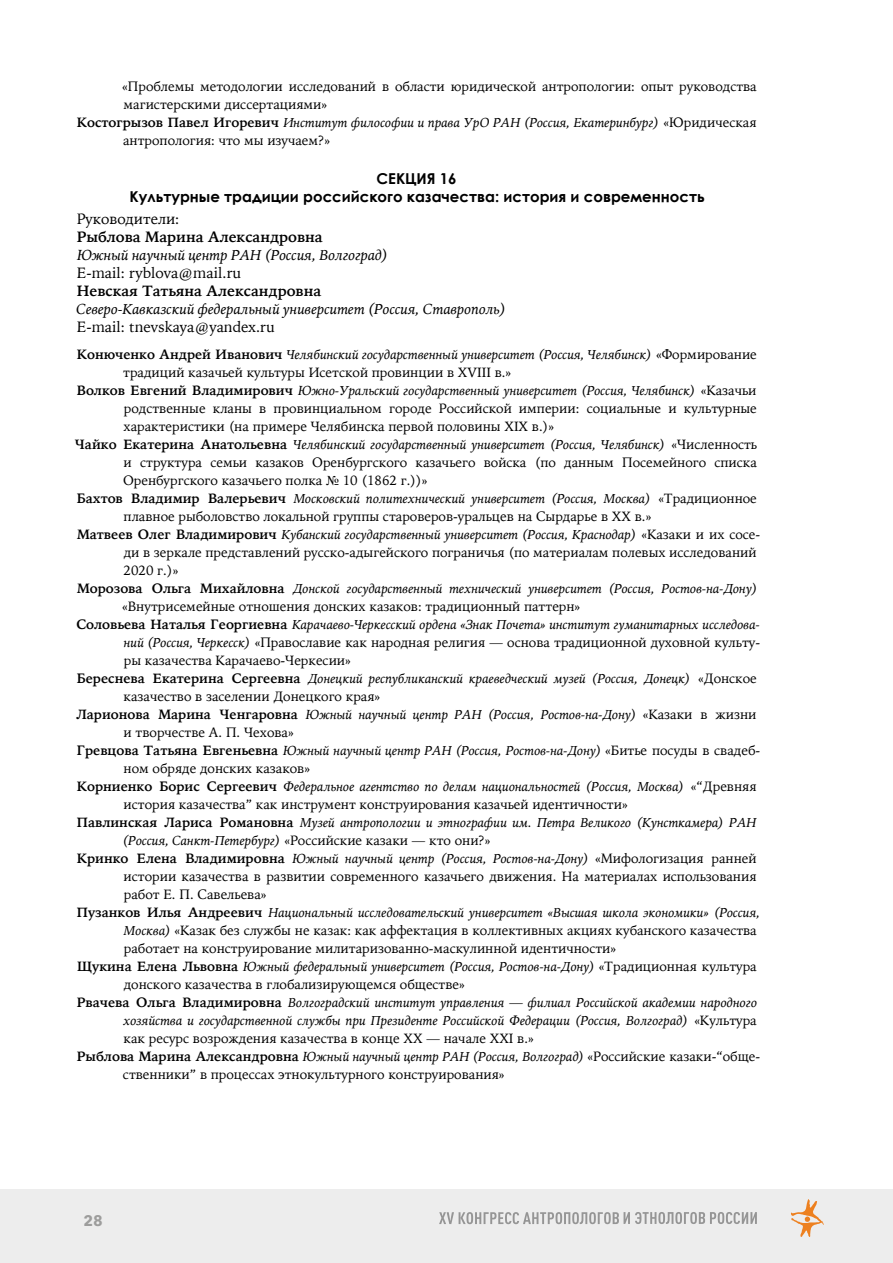
<style>
.page{position:relative;width:893px;height:1263px;background:#fff}
.page>*{position:absolute;margin:0;border:0;box-sizing:border-box;transform-origin:0 0}
.main_text_copy{font:italic 15px "Iowan Old Style";color:#000}
.sub-title_2{font:700 15px "Century Gothic";color:#000}
.main_text_copy-2{font:15px "Iowan Old Style";color:#000}
.main_text_copy-3{font:700 15px "Iowan Old Style";color:#000}
.t1{font:700 15px "Avenir Next";color:#9d9d9c}
.main_text{font:13.5px/18px "Iowan Old Style";color:#000}
.main_text-2{font:italic 13.5px/18px "Iowan Old Style";color:#000}
.s1{font-weight:700;font-style:normal}
.s2{font-style:normal}
.s3{font-weight:700}
.s4{font-style:italic}
.s5{font-family:"Times New Roman"}
</style>
<div class="page">
<div style="left:0;top:1190px;width:893px;height:73px;background:#ededed"></div>
<svg style="left:791px;top:1199px;width:33px;height:38px"></svg>
<svg style="left:439px;top:1212px;width:318px;height:12px"></svg>
<p class="main_text" style="left:122px;top:76px;width:636px">«Проблемы методологии исследований в области юридической антропологии: опыт руководства магистерскими диссертациями»</p>
<p class="main_text-2" style="left:123px;top:112px;width:635px;text-indent:-46px"><span class="s1">Костогрызов Павел Игоревич</span> Институт философии и права УрО РАН (Россия, Екатеринбург) <span class="s2">«Юридическая антропология: что мы изучаем?»</span></p>
<p class="sub-title_2" style="left:376px;top:167px;width:82px">СЕКЦИЯ 16</p>
<p class="sub-title_2" style="left:129px;top:185px;width:577px">Культурные традиции российского казачества: история и современность</p>
<p class="main_text_copy-2" style="left:77px;top:205px;width:104px">Руководители:</p>
<p class="main_text_copy-3" style="left:77px;top:223px;width:247px">Рыблова Марина Александровна</p>
<p class="main_text_copy" style="left:77px;top:242px;width:313px">Южный научный центр РАН (Россия, Волгоград)</p>
<p class="main_text_copy-2" style="left:77px;top:259px;width:166px">E-mail: ryblova@mail.ru</p>
<p class="main_text_copy-3" style="left:77px;top:277px;width:246px">Невская Татьяна Александровна</p>
<p class="main_text_copy" style="left:76px;top:296px;width:431px">Северо-Кавказский федеральный университет (Россия, Ставрополь)</p>
<p class="main_text_copy-2" style="left:77px;top:313px;width:200px">E-mail: tnevskaya@yandex.ru</p>
<p class="main_text" style="left:123px;top:344px;width:635px;text-indent:-46px"><span class="s3">Конюченко Андрей Иванович</span> <span class="s4">Челябинский государственный университет (Россия, Челябинск)</span> «Формирование традиций казачьей культуры Исетской провинции в XVIII в.»</p>
<p class="main_text" style="left:124px;top:380px;width:635px;text-align:justify;text-indent:-47px"><span class="s3">Волков Евгений Владимирович</span> <span class="s4">Южно-Уральский государственный университет (Россия, Челябинск)</span> «Казачьи родственные кланы в провинциальном городе Российской империи: социальные и культурные характеристики (на примере Челябинска первой половины XIX в.)»</p>
<p class="main_text" style="left:123px;top:434px;width:636px;text-align:justify;text-indent:-48px"><span class="s3">Чайко Екатерина Анатольевна</span> <span class="s4">Челябинский государственный университет (Россия, Челябинск)</span> «Численность и структура семьи казаков Оренбургского казачьего войска (по данным Посемейного списка Оренбургского казачьего полка <span class="s5">№</span> 10 (1862 г.))»</p>
<p class="main_text" style="left:124px;top:488px;width:635px;text-indent:-47px"><span class="s3">Бахтов Владимир Валерьевич</span> <span class="s4">Московский политехнический университет (Россия, Москва)</span> «Традиционное плавное рыболовство локальной группы староверов-уральцев на Сырдарье в ХХ в.»</p>
<p class="main_text" style="left:124px;top:524px;width:638px;text-indent:-47px"><span class="s3">Матвеев Олег Владимирович</span> <span class="s4">Кубанский государственный университет (Россия, Краснодар)</span> «Казаки и их сосе&shy;ди в зеркале представлений русско-адыгейского пограничья (по материалам полевых исследований<br>2020 г.)»</p>
<p class="main_text-2" style="left:122px;top:578px;width:637px;text-indent:-45px"><span class="s1">Морозова Ольга Михайловна</span> Донской государственный технический университет (Россия, Ростов-на-Дону) <span class="s2">«Внутрисемейные отношения донских казаков: традиционный паттерн»</span></p>
<p class="main_text" style="left:124px;top:614px;width:638px;text-align:justify;text-indent:-47px"><span class="s3">Соловьева Наталья Георгиевна</span> <span class="s4">Карачаево-Черкесский ордена «Знак Почета» институт гуманитарных исследова&shy;ний (Россия, Черкесск)</span> «Православие как народная религия — основа традиционной духовной культу&shy;ры казачества Карачаево-Черкесии»</p>
<p class="main_text-2" style="left:124px;top:668px;width:635px;text-indent:-47px"><span class="s1">Береснева Екатерина Сергеевна</span> Донецкий республиканский краеведческий музей (Россия, Донецк) <span class="s2">«Донское казачество в заселении Донецкого края»</span></p>
<p class="main_text-2" style="left:124px;top:704px;width:634px;text-indent:-47px"><span class="s1">Ларионова Марина Ченгаровна</span> Южный научный центр РАН (Россия, Ростов-на-Дону) <span class="s2">«Казаки в жизни и творчестве А. П. Чехова»</span></p>
<p class="main_text" style="left:124px;top:740px;width:638px;text-indent:-47px"><span class="s3">Гревцова Татьяна Евгеньевна</span> <span class="s4">Южный научный центр РАН (Россия, Ростов-на-Дону)</span> «Битье посуды в свадеб&shy;ном обряде донских казаков»</p>
<p class="main_text" style="left:124px;top:776px;width:634px;text-indent:-47px"><span class="s3">Корниенко Борис Сергеевич</span> <span class="s4">Федеральное агентство по делам национальностей (Россия, Москва)</span> «“Древняя история казачества” как инструмент конструирования казачьей идентичности»</p>
<p class="main_text-2" style="left:123px;top:812px;width:635px;text-indent:-46px"><span class="s1">Павлинская Лариса Романовна</span> Музей антропологии и этнографии им. Петра Великого (Кунсткамера) РАН (Россия, Санкт-Петербург) <span class="s2">«Российские казаки — кто они?»</span></p>
<p class="main_text" style="left:124px;top:848px;width:634px;text-align:justify;text-indent:-47px"><span class="s3">Кринко Елена Владимировна</span> <span class="s4">Южный научный центр (Россия, Ростов-на-Дону)</span> «Мифологизация ранней истории казачества в развитии современного казачьего движения. На материалах использования работ Е. П. Савельева»</p>
<p class="main_text" style="left:124px;top:902px;width:638px;text-indent:-47px"><span class="s3">Пузанков Илья Андреевич</span> <span class="s4">Национальный исследовательский университет «Высшая школа экономики» (Россия,<br>Москва)</span> «Казак без службы не казак: как аффектация в коллективных акциях кубанского казачества работает на конструирование милитаризованно-маскулинной идентичности»</p>
<p class="main_text" style="left:124px;top:956px;width:635px;text-indent:-47px"><span class="s3">Щукина Елена Львовна</span> <span class="s4">Южный федеральный университет (Россия, Ростов-на-Дону)</span> «Традиционная культура донского казачества в глобализирующемся обществе»</p>
<p class="main_text-2" style="left:123px;top:992px;width:635px;text-align:justify;text-indent:-47px"><span class="s1">Рвачева Ольга Владимировна</span> Волгоградский институт управления — филиал Российской академии народного хозяйства и государственной службы при Президенте Российской Федерации (Россия, Волгоград) <span class="s2">«Культура как ресурс возрождения казачества в конце XX — начале XXI в.»</span></p>
<p class="main_text" style="left:123px;top:1046px;width:639px;text-indent:-46px"><span class="s3">Рыблова Марина Александровна</span> <span class="s4">Южный научный центр РАН (Россия, Волгоград)</span> «Российские казаки-“обще&shy;ственники” в процессах этнокультурного конструирования»</p>
<p class="t1" style="left:83px;top:1207px;width:21px">28</p>
</div>
